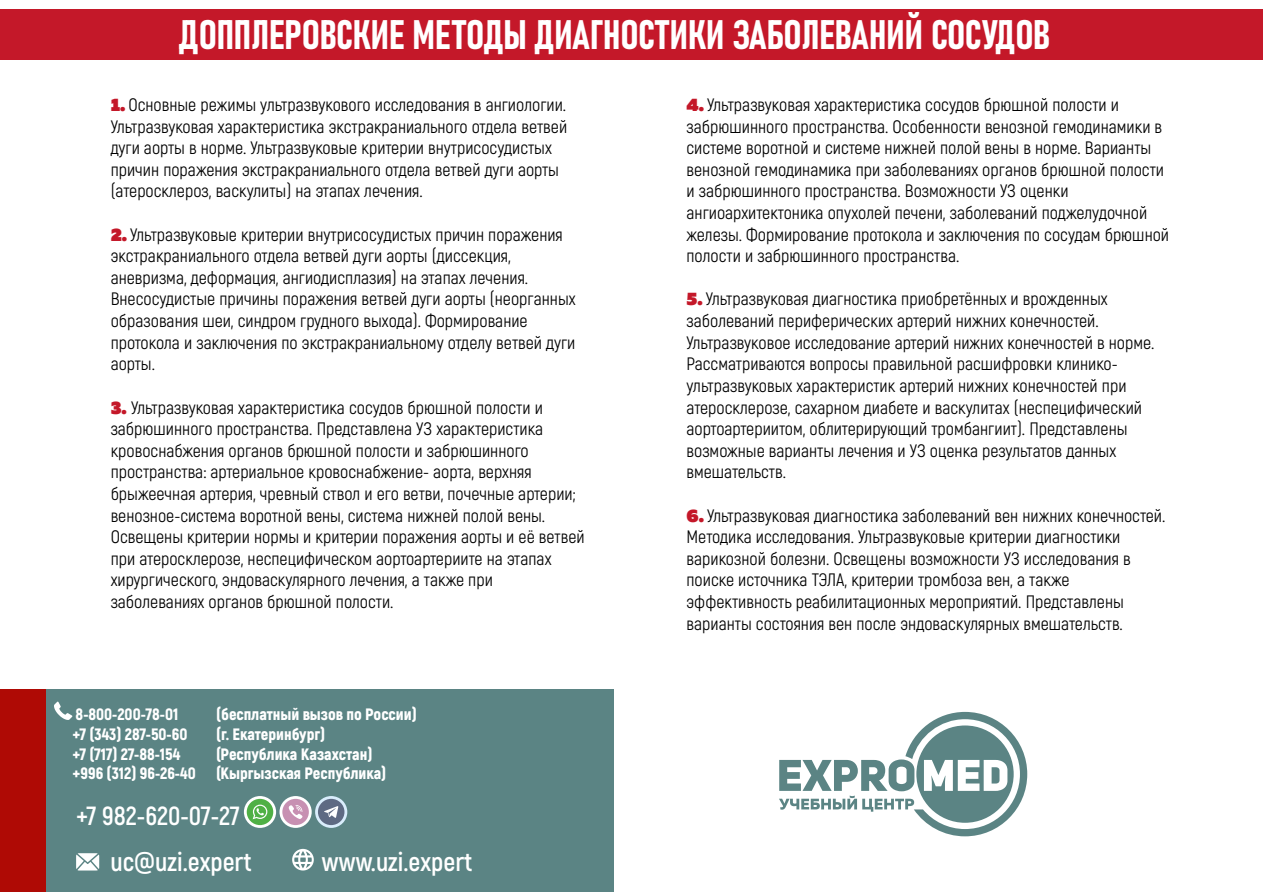
<style>
.page{position:relative;width:1263px;height:893px;background:#fff}
.page>*{position:absolute;margin:0;border:0;box-sizing:border-box;transform-origin:0 0}
.t1{font:40.65px "Bahnschrift";color:#fff}
.t2{font:700 26.25px "Akrobat";color:#fff}
.t3{font:18px/21.6px "Akrobat";color:#000}
.t4{font:900 16.5px/19.8px "Akrobat";color:#fff}
.s1{font-family:"Muller";font-weight:800;color:#c41829}
</style>
<div class="page">
<div style="left:36px;top:689px;width:577px;height:203px;background:#5b8484"></div>
<div style="left:0;top:9px;width:1263px;height:51px;background:#c41829"></div>
<div style="left:0;top:689px;width:46px;height:203px;background:#af0a05"></div>
<svg style="left:779px;top:712px;width:248px;height:124px"></svg>
<svg style="left:54px;top:702px;width:18px;height:18px"></svg>
<svg style="left:76px;top:853px;width:23px;height:17px"></svg>
<svg style="left:292px;top:849px;width:22px;height:21px"></svg>
<svg style="left:279px;top:796px;width:33px;height:32px"></svg>
<div style="left:282px;top:799px;width:27px;height:26px;background:#c790b2;border-radius:50%"></div>
<svg style="left:288px;top:805px;width:15px;height:14px"></svg>
<svg style="left:244px;top:796px;width:32px;height:32px"></svg>
<div style="left:247px;top:799px;width:26px;height:26px;background:#4fb045;border-radius:50%"></div>
<svg style="left:253px;top:805px;width:14px;height:14px"></svg>
<svg style="left:315px;top:796px;width:32px;height:32px"></svg>
<div style="left:318px;top:799px;width:26px;height:26px;background:#5e6a83;border-radius:50%"></div>
<svg style="left:324px;top:806px;width:14px;height:12px"></svg>
<h1 class="t1" style="left:179px;top:4px;width:873px">ДОППЛЕРОВСКИЕ МЕТОДЫ ДИАГНОСТИКИ ЗАБОЛЕВАНИЙ СОСУДОВ</h1>
<p class="t3" style="left:111px;top:94px;width:458px"><span class="s1">1.</span> Основные режимы ультразвукового исследования в ангиологии.<br>Ультразвуковая характеристика экстракраниального отдела ветвей дуги аорты в норме. Ультразвуковые критерии внутрисосудистых причин поражения экстракраниального отдела ветвей дуги аорты (атеросклероз, васкулиты) на этапах лечения.</p>
<p class="t3" style="left:111px;top:224px;width:466px"><span class="s1">2.</span> Ультразвуковые критерии внутрисосудистых причин поражения экстракраниального отдела ветвей дуги аорты (диссекция, аневризма, деформация, ангиодисплазия) на этапах лечения.<br>Внесосудистые причины поражения ветвей дуги аорты (неорганных образования шеи, синдром грудного выхода). Формирование протокола и заключения по экстракраниальному отделу ветвей дуги аорты.</p>
<p class="t3" style="left:111px;top:396px;width:475px"><span class="s1">3.</span> Ультразвуковая характеристика сосудов брюшной полости и забрюшинного пространства. Представлена УЗ характеристика кровоснабжения органов брюшной полости и забрюшинного пространства: артериальное кровоснабжение- аорта, верхняя брыжеечная артерия, чревный ствол и его ветви, почечные артерии; венозное-система воротной вены, система нижней полой вены.<br>Освещены критерии нормы и критерии поражения аорты и её ветвей при атеросклерозе, неспецифическом аортоартериите на этапах хирургического, эндоваскулярного лечения, а также при заболеваниях органов брюшной полости.</p>
<p class="t4" style="left:76px;top:704px;width:104px">8-800-200-78-01</p>
<p class="t4" style="left:216px;top:704px;width:202px">(бесплатный вызов по России)</p>
<p class="t4" style="left:73px;top:724px;width:116px">+7 (343) 287-50-60</p>
<p class="t4" style="left:216px;top:724px;width:111px">(г. Екатеринбург)</p>
<p class="t4" style="left:73px;top:744px;width:109px">+7 (717) 27-88-154</p>
<p class="t4" style="left:73px;top:744px;width:315px;text-indent:143px">(Республика Казахстан) +996 (312) 96-26-40 (Кыргызская Республика)</p>
<h2 class="t2" style="left:76px;top:800px;width:165px">+7 982-620-07-27</h2>
<h2 class="t2" style="left:110px;top:845px;width:143px">uc@uzi.expert</h2>
<h2 class="t2" style="left:322px;top:845px;width:152px">www.uzi.expert</h2>
<p class="t3" style="left:686px;top:94px;width:484px"><span class="s1">4.</span> Ультразвуковая характеристика сосудов брюшной полости и забрюшинного пространства. Особенности венозной гемодинамики в системе воротной и системе нижней полой вены в норме. Варианты венозной гемодинамика при заболеваниях органов брюшной полости и забрюшинного пространства. Возможности УЗ оценки ангиоархитектоника опухолей печени, заболеваний поджелудочной железы. Формирование протокола и заключения по сосудам брюшной полости и забрюшинного пространства.</p>
<p class="t3" style="left:686px;top:288px;width:469px"><span class="s1">5.</span> Ультразвуковая диагностика приобретённых и врожденных заболеваний периферических артерий нижних конечностей.<br>Ультразвуковое исследование артерий нижних конечностей в норме.<br>Рассматриваются вопросы правильной расшифровки клинико&shy;ультразвуковых характеристик артерий нижних конечностей при атеросклерозе, сахарном диабете и васкулитах (неспецифический аортоартериитом, облитерирующий тромбангиит). Представлены возможные варианты лечения и УЗ оценка результатов данных вмешательств.</p>
<p class="t3" style="left:686px;top:504px;width:480px"><span class="s1">6.</span> Ультразвуковая диагностика заболеваний вен нижних конечностей.<br>Методика исследования. Ультразвуковые критерии диагностики варикозной болезни. Освещены возможности УЗ исследования в поиске источника ТЭЛА, критерии тромбоза вен, а также эффективность реабилитационных мероприятий. Представлены варианты состояния вен после эндоваскулярных вмешательств.</p>
</div>
